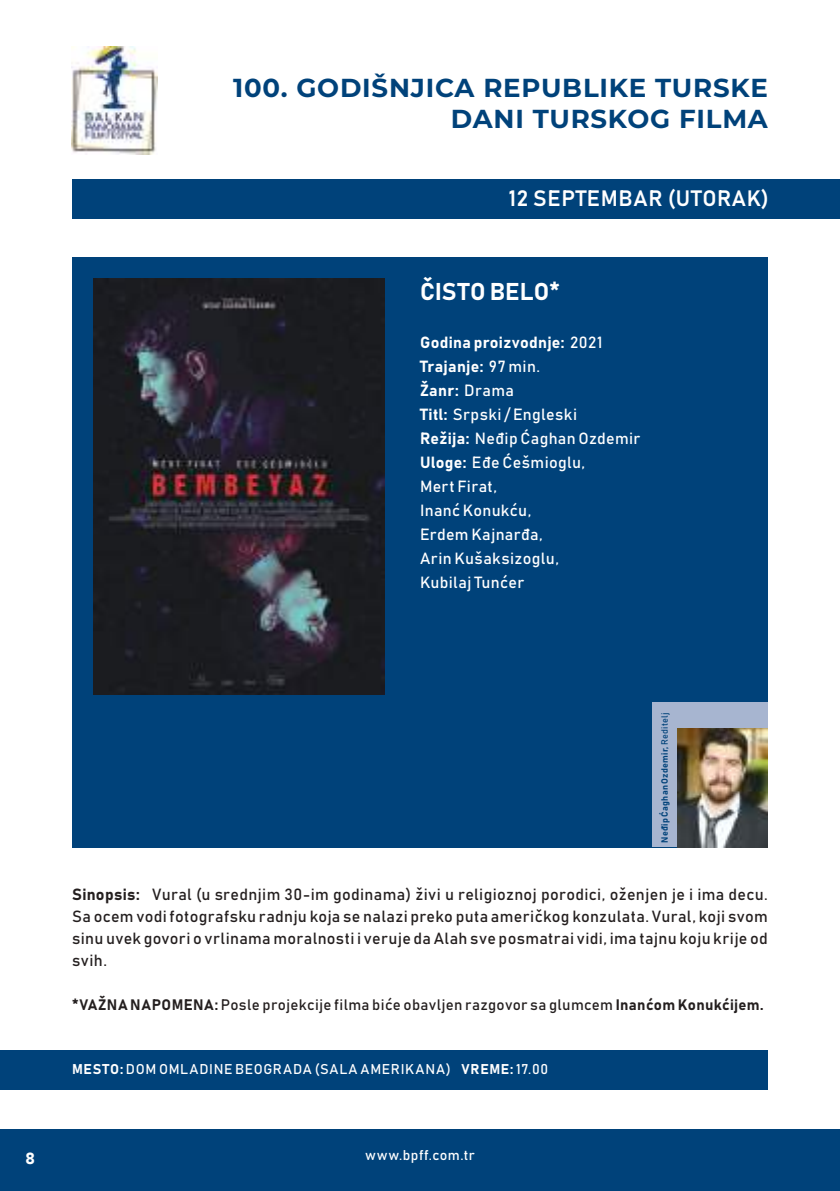
<style>
.page{position:relative;width:840px;height:1191px;background:#fff}
.page>*{position:absolute;margin:0;border:0;box-sizing:border-box;transform-origin:0 0}
.t1{font:700 26px/31.2px "Montserrat";letter-spacing:.03em;color:#00427a;text-align:right}
.t2{font:24px "Bahnschrift";letter-spacing:.01em;color:#fff}
.t3{font:22px "Bahnschrift";letter-spacing:.03em;color:#fff}
.t4{font:16px/22px "Bahnschrift";letter-spacing:.02em;color:#241f1f;text-align:justify}
.t5{font:16px/24px "Bahnschrift";letter-spacing:.02em;color:#fff}
.t6{font:900 16px "Avenir";color:#fff}
.t7{font:15px "Bahnschrift";letter-spacing:.025em;color:#241f1f}
.t8{font:14px "Bahnschrift";letter-spacing:.045em;color:#fff}
.t9{font:9px "Bahnschrift";letter-spacing:.03em;color:#00427a}
</style>
<div class="page">
<img style="left:71px;top:47px;width:86px;height:107px">
<hr style="left:839px;top:179px;width:1px;height:40px;background:#e11c23">
<div style="left:72px;top:179px;width:767px;height:40px;background:#00427a"></div>
<div style="left:0;top:1129px;width:839px;height:62px;background:#00427a"></div>
<div style="left:0;top:1050px;width:767px;height:39px;background:#00427a"></div>
<div style="left:72px;top:257px;width:695px;height:590px;background:#00427a"></div>
<img style="left:93px;top:278px;width:291px;height:416px">
<div style="left:652px;top:702px;width:115px;height:145px;background:#a7b5d0"></div>
<img style="left:677px;top:728px;width:90px;height:119px">
<h1 class="t1" style="left:233px;top:71px;width:536px">100. GODIŠNJICA REPUBLIKE TURSKE<br>DANI TURSKOG FILMA</h1>
<h3 class="t3" style="left:508px;top:184px;width:261px">12 SEPTEMBAR (UTORAK)</h3>
<h2 class="t2" style="left:420px;top:276px;width:141px">ČISTO BELO*</h2>
<p class="t5" style="left:420px;top:330px;width:222px">Godina proizvodnje: 2021<br>Trajanje: 97 min.<br>Žanr: Drama<br>Titl: Srpski / Engleski<br>Režija: Neđip Ćaghan Ozdemir<br>Uloge: Eđe Ćešmioglu,<br>Mert Firat,<br>Inanć Konukću,<br>Erdem Kajnarđa,<br>Arin Kušaksizoglu,<br>Kubilaj Tunćer</p>
<p class="t6" style="left:26px;top:1145px;width:11px">8</p>
<p class="t9" style="left:658px;top:843px;width:132px;rotate:-90deg">Neđip Ćaghan Ozdemir, Reditelj</p>
<p class="t4" style="left:72px;top:882px;width:697px">Sinopsis: Vural (u srednjim 30-im godinama) živi u religioznoj porodici, oženjen je i ima decu.<br>Sa ocem vodi fotografsku radnju koja se nalazi preko puta američkog konzulata. Vural, koji svom sinu uvek govori o vrlinama moralnosti i veruje da Alah sve posmatrai vidi, ima tajnu koju krije od svih.</p>
<p class="t7" style="left:72px;top:994px;width:692px">*VAŽNA NAPOMENA: Posle projekcije filma biće obavljen razgovor sa glumcem Inanćom Konukćijem.</p>
<p class="t8" style="left:72px;top:1060px;width:477px">MESTO: DOM OMLADINE BEOGRADA (SALA AMERIKANA) VREME: 17.00</p>
<p class="t8" style="left:365px;top:1146px;width:111px">www.bpff.com.tr</p>
</div>
